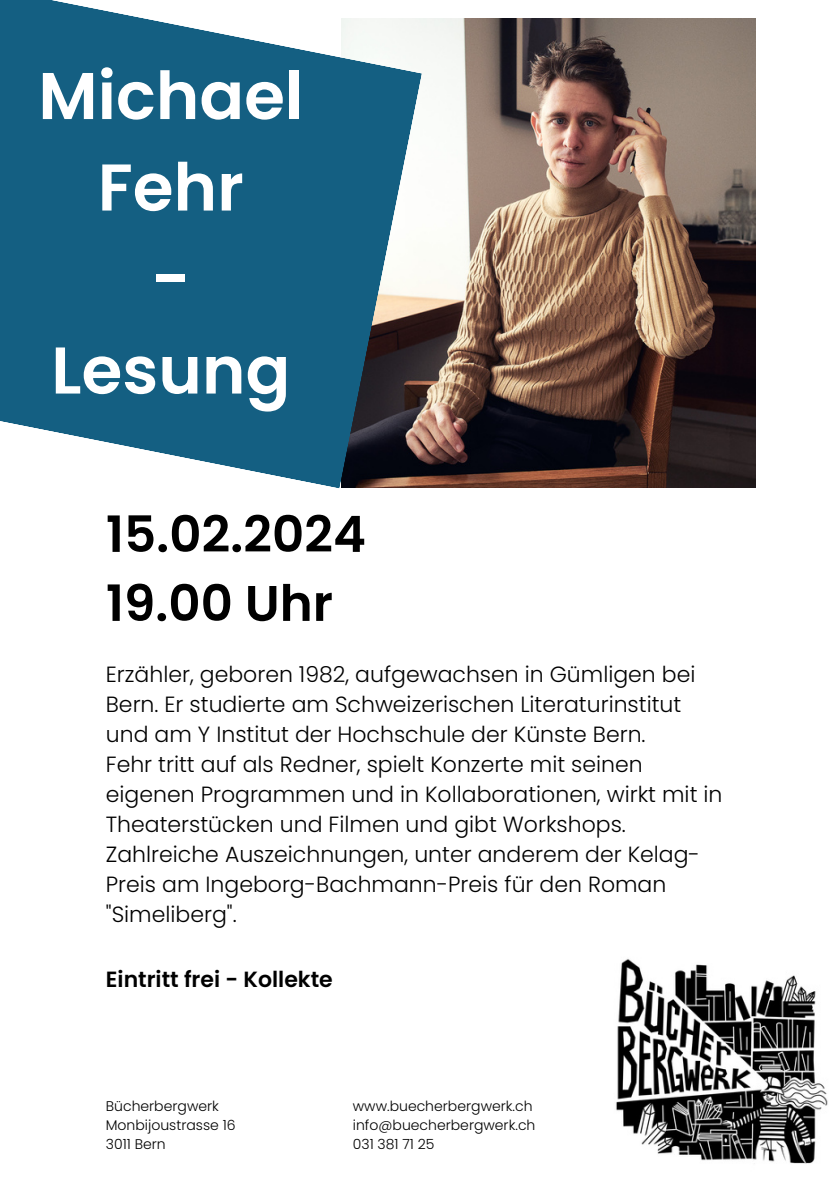
<style>
.page{position:relative;width:839px;height:1191px;background:#fff}
.page>*{position:absolute;margin:0;border:0;box-sizing:border-box;transform-origin:0 0}
.t1{font:600 66px/91.6px "Poppins";color:#fff;text-align:center}
.t2{font:600 50px "Poppins";color:#000}
.t3{font:300 22px/30px "Poppins";color:#000}
.t4{font:600 22px "Poppins";color:#000}
.t5{font:300 14px "Poppins";color:#000}
</style>
<div class="page">
<img style="left:616px;top:959px;width:212px;height:205px">
<img style="left:422px;top:18px;width:333px;height:470px">
<svg style="left:0;top:0;width:422px;height:489px;background:#39738f"></svg>
<p class="t1" style="left:38px;top:50px;width:266px">Michael<br>Fehr</p>
<p class="t1" style="left:151px;top:233px;width:40px">-</p>
<p class="t1" style="left:51px;top:325px;width:240px">Lesung</p>
<p class="t2" style="left:106px;top:499px;width:262px">15.02.2024</p>
<p class="t2" style="left:106px;top:568px;width:228px">19.00 Uhr</p>
<p class="t3" style="left:106px;top:659px;width:591px">Erzähler, geboren 1982, aufgewachsen in Gümligen bei<br>Bern. Er studierte am Schweizerischen Literaturinstitut und am Y Institut der Hochschule der Künste Bern.</p>
<p class="t3" style="left:106px;top:749px;width:618px">Fehr tritt auf als Redner, spielt Konzerte mit seinen eigenen Programmen und in Kollaborationen, wirkt mit in Theaterstücken und Filmen und gibt Workshops.<br>Zahlreiche Auszeichnungen, unter anderem der Kelag-Preis am Ingeborg-Bachmann-Preis für den Roman "Simeliberg".</p>
<p class="t4" style="left:106px;top:964px;width:228px">Eintritt frei - Kollekte</p>
<p class="t5" style="left:106px;top:1097px;width:115px">Bücherbergwerk</p>
<p class="t5" style="left:106px;top:1115px;width:131px">Monbijoustrasse 16</p>
<p class="t5" style="left:106px;top:1134px;width:61px">3011 Bern</p>
<p class="t5" style="left:353px;top:1097px;width:181px">www.buecherbergwerk.ch</p>
<p class="t5" style="left:353px;top:1115px;width:184px">info@buecherbergwerk.ch</p>
<p class="t5" style="left:353px;top:1134px;width:83px">031 381 71 25</p>
</div>
